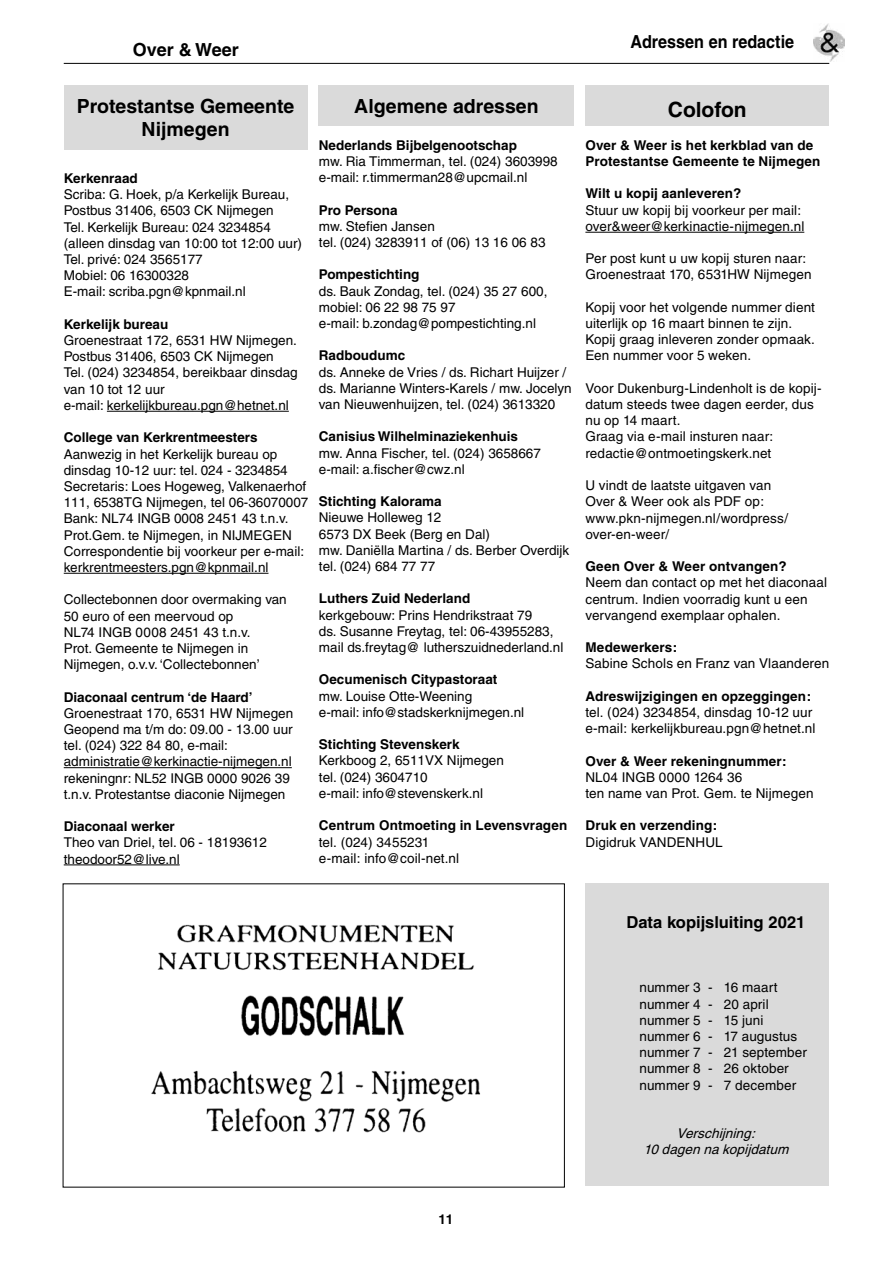
<style>
.page{position:relative;width:893px;height:1263px;background:#fff}
.page>*{position:absolute;margin:0;border:0;box-sizing:border-box;transform-origin:0 0}
.t1{font:700 21px "Helvetica";letter-spacing:-.005em;color:#000}
.t2{font:700 19.5px/23.4px "Helvetica";color:#000;text-align:center}
.t3{font:700 18px "Helvetica";color:#000;scale:.9 1}
.t4{font:700 18px "Helvetica";color:#000}
.t5{font:700 16.5px "Helvetica";color:#000}
.t6{font:13.5px/16.2px "Helvetica";color:#000}
.t7{font:700 13.5px/16.2px "Helvetica";color:#000}
.t8{font:italic 13.5px/16.2px "Helvetica";color:#000;text-align:center}
.s1{color:#fff}
</style>
<div class="page">
<hr style="left:64px;top:63px;width:765px;height:1px;background:#000">
<img style="left:814px;top:23px;width:31px;height:39px">
<hr style="left:107px;top:411px;width:182px;height:1px;background:#000">
<hr style="left:64px;top:573px;width:204px;height:1px;background:#000">
<hr style="left:64px;top:767px;width:228px;height:1px;background:#000">
<hr style="left:64px;top:864px;width:116px;height:1px;background:#000">
<div style="left:319px;top:85px;width:255px;height:40px;background:#dadada"></div>
<div style="left:585px;top:85px;width:244px;height:41px;background:#dadada"></div>
<hr style="left:585px;top:232px;width:219px;height:1px;background:#000">
<div style="left:585px;top:883px;width:244px;height:303px;background:#dadada"></div>
<img style="left:151px;top:924px;width:329px;height:209px">
<div style="left:64px;top:85px;width:244px;height:64px;background:#dadada"></div>
<h3 class="t4" style="left:133px;top:39px;width:107px">Over &amp; Weer</h3>
<h3 class="t3" style="left:630px;top:30px;width:184px">Adressen en redactie</h3>
<h2 class="t2" style="left:77px;top:94px;width:219px">Protestantse Gemeente<br>Nijmegen</h2>
<p class="t7" style="left:64px;top:170px;width:76px">Kerkenraad</p>
<p class="t6" style="left:64px;top:186px;width:240px">Scriba: G. Hoek, p/a Kerkelijk Bureau,<br>Postbus 31406, 6503 CK Nijmegen<br>Tel. Kerkelijk Bureau: 024 3234854 (alleen dinsdag van 10:00 tot 12:00 uur)<br>Tel. privé: 024 3565177<br>Mobiel: 06 16300328<br>E-mail: scriba.pgn@kpnmail.nl</p>
<p class="t7" style="left:64px;top:316px;width:106px">Kerkelijk bureau</p>
<p class="t6" style="left:64px;top:332px;width:235px">Groenestraat 172, 6531 HW Nijmegen.<br>Postbus 31406, 6503 CK Nijmegen Tel. (024) 3234854, bereikbaar dinsdag van 10 tot 12 uur<br>e-mail: kerkelijkbureau.pgn@hetnet.nl</p>
<p class="t7" style="left:64px;top:429px;width:195px">College van Kerkrentmeesters</p>
<p class="t6" style="left:64px;top:446px;width:246px">Aanwezig in het Kerkelijk bureau op dinsdag 10-12 uur: tel. 024 - 3234854<br>Secretaris: Loes Hogeweg, Valkenaerhof 111, 6538TG Nijmegen, tel 06-36070007<br>Bank: NL74 INGB 0008 2451 43 t.n.v.<br>Prot.Gem. te Nijmegen, in NIJMEGEN Correspondentie bij voorkeur per e-mail: kerkrentmeesters.pgn@kpnmail.nl</p>
<p class="t6" style="left:64px;top:591px;width:225px">Collectebonnen door overmaking van<br>50 euro of een meervoud op<br>NL74 INGB 0008 2451 43 t.n.v.<br>Prot. Gemeente te Nijmegen in<br>Nijmegen, o.v.v. ‘Collectebonnen’</p>
<p class="t7" style="left:64px;top:688px;width:190px">Diaconaal centrum ‘de Haard’</p>
<p class="t6" style="left:64px;top:705px;width:231px">Groenestraat 170, 6531 HW Nijmegen Geopend ma t/m do: 09.00 - 13.00 uur tel. (024) 322 84 80, e-mail: administratie@kerkinactie-nijmegen.nl rekeningnr: NL52 INGB 0000 9026 39 t.n.v. Protestantse diaconie Nijmegen</p>
<p class="t7" style="left:64px;top:818px;width:113px">Diaconaal werker</p>
<p class="t6" style="left:64px;top:834px;width:205px">Theo van Driel, tel. 06 - 18193612 theodoor52@live.nl</p>
<h2 class="t2" style="left:354px;top:94px;width:186px">Algemene adressen</h2>
<h1 class="t1" style="left:668px;top:97px;width:80px">Colofon</h1>
<p class="t7" style="left:585px;top:137px;width:237px">Over &amp; Weer is het kerkblad van de<br>Protestantse Gemeente te Nijmegen</p>
<p class="t7" style="left:585px;top:185px;width:158px">Wilt u kopij aanleveren?</p>
<p class="t6" style="left:585px;top:202px;width:220px">Stuur uw kopij bij voorkeur per mail: over&amp;weer@kerkinactie-nijmegen.nl</p>
<p class="t6" style="left:585px;top:250px;width:228px">Per post kunt u uw kopij sturen naar:<br>Groenestraat 170, 6531HW Nijmegen</p>
<p class="t6" style="left:585px;top:299px;width:231px">Kopij voor het volgende nummer dient uiterlijk op 16 maart binnen te zijn.<br>Kopij graag inleveren zonder opmaak.<br>Een nummer voor 5 weken.</p>
<p class="t6" style="left:585px;top:380px;width:238px">Voor Dukenburg-Lindenholt is de kopij&shy;datum steeds twee dagen eerder, dus nu op 14 maart.<br>Graag via e-mail insturen naar: redactie@ontmoetingskerk.net</p>
<p class="t6" style="left:585px;top:477px;width:204px">U vindt de laatste uitgaven van<br>Over &amp; Weer ook als PDF op: www.pkn-nijmegen.nl/wordpress/ over-en-weer/</p>
<p class="t7" style="left:585px;top:558px;width:203px">Geen Over &amp; Weer ontvangen?</p>
<p class="t6" style="left:585px;top:574px;width:243px">Neem dan contact op met het diaconaal centrum. Indien voorradig kunt u een vervangend exemplaar ophalen.</p>
<p class="t7" style="left:585px;top:639px;width:94px">Medewerkers:</p>
<p class="t6" style="left:585px;top:655px;width:245px">Sabine Schols en Franz van Vlaanderen</p>
<p class="t7" style="left:585px;top:688px;width:227px">Adreswijzigingen en opzeggingen:</p>
<p class="t6" style="left:585px;top:704px;width:231px">tel. (024) 3234854, dinsdag 10-12 uur e-mail: kerkelijkbureau.pgn@hetnet.nl</p>
<p class="t7" style="left:585px;top:752px;width:203px">Over &amp; Weer rekeningnummer:</p>
<p class="t6" style="left:585px;top:769px;width:230px">NL04 INGB 0000 1264 36<br>ten name van Prot. Gem. te Nijmegen</p>
<p class="t7" style="left:585px;top:817px;width:134px">Druk en verzending:</p>
<p class="t6" style="left:585px;top:834px;width:139px">Digidruk VANDENHUL</p>
<p class="t7" style="left:319px;top:137px;width:200px">Nederlands Bijbelgenootschap</p>
<p class="t6" style="left:319px;top:153px;width:240px">mw. Ria Timmerman, tel. (024) 3603998 e-mail: <span class="s1">r.timmerman28@upcmail.nl</span></p>
<p class="t7" style="left:319px;top:201px;width:80px">Pro Persona</p>
<p class="t6" style="left:319px;top:218px;width:228px">mw. Stefien Jansen<br>tel. (024) 3283911 of (06) 13 16 06 83</p>
<p class="t7" style="left:319px;top:266px;width:102px">Pompestichting</p>
<p class="t6" style="left:319px;top:283px;width:230px">ds. Bauk Zondag, tel. (024) 35 27 600, mobiel: 06 22 98 75 97<br>e-mail: b.zondag@pompestichting.nl</p>
<p class="t7" style="left:319px;top:347px;width:88px">Radboudumc</p>
<p class="t6" style="left:319px;top:364px;width:254px">ds. Anneke de Vries / ds. Richart Huijzer / ds. Marianne Winters-Karels / mw. Jocelyn van Nieuwenhuijzen, tel. (024) 3613320</p>
<p class="t7" style="left:319px;top:428px;width:201px">Canisius Wilhelminaziekenhuis</p>
<p class="t6" style="left:319px;top:445px;width:223px">mw. Anna Fischer, tel. (024) 3658667 e-mail: a.fischer@cwz.nl</p>
<p class="t7" style="left:319px;top:493px;width:124px">Stichting Kalorama</p>
<p class="t6" style="left:319px;top:509px;width:252px">Nieuwe Holleweg 12<br>6573 DX Beek (Berg en Dal)<br>mw. Daniëlla Martina / ds. Berber Overdijk tel. (024) 684 77 77</p>
<p class="t7" style="left:319px;top:590px;width:153px">Luthers Zuid Nederland</p>
<p class="t6" style="left:319px;top:607px;width:246px">kerkgebouw: Prins Hendrikstraat 79<br>ds. Susanne Freytag, tel: 06-43955283, mail ds.freytag@ lutherszuidnederland.nl</p>
<p class="t7" style="left:319px;top:671px;width:180px">Oecumenisch Citypastoraat</p>
<p class="t6" style="left:319px;top:688px;width:207px">mw. Louise Otte-Weening<br>e-mail: info@stadskerknijmegen.nl</p>
<p class="t7" style="left:319px;top:736px;width:142px">Stichting Stevenskerk</p>
<p class="t6" style="left:319px;top:752px;width:187px">Kerkboog 2, 6511VX Nijmegen tel. (024) 3604710<br>e-mail: info@stevenskerk.nl</p>
<p class="t7" style="left:319px;top:817px;width:250px">Centrum Ontmoeting in Levensvragen</p>
<p class="t6" style="left:319px;top:834px;width:142px">tel. (024) 3455231 e-mail: info@coil-net.nl</p>
<p class="t5" style="left:626px;top:912px;width:180px">Data kopijsluiting 2021</p>
<p class="t6" style="left:639px;top:979px;width:169px">nummer 3 - 16 maart nummer 4 - 20 april nummer 5 - 15 juni nummer 6 - 17 augustus nummer 7 - 21 september nummer 8 - 26 oktober nummer 9 - 7 december</p>
<p class="t8" style="left:643px;top:1125px;width:151px">Verschijning:<br>10dagennakopijdatum</p>
<p class="t7" style="left:438px;top:1211px;width:17px">11</p>
</div>
